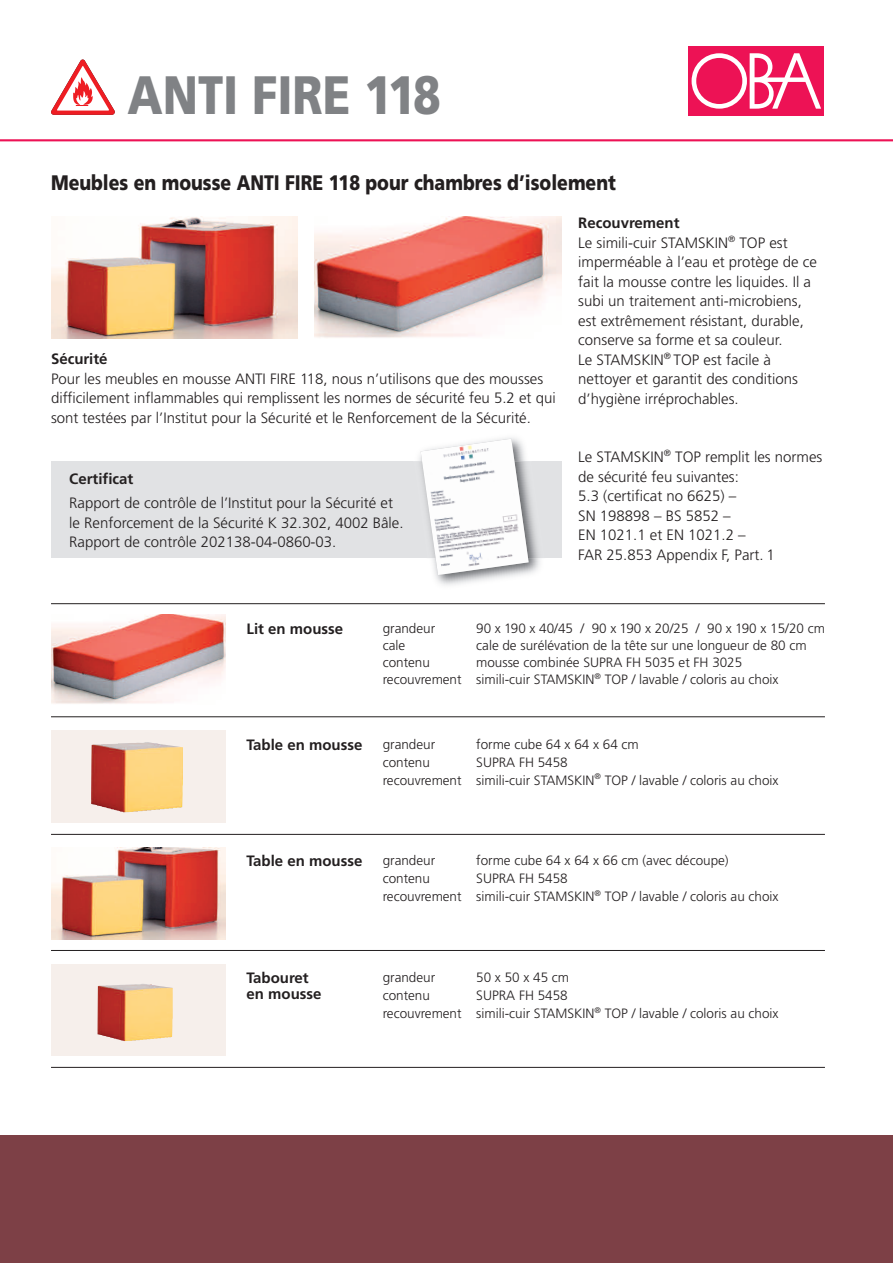
<style>
.page{position:relative;width:893px;height:1263px;background:#fff}
.page>*{position:absolute;margin:0;border:0;box-sizing:border-box;transform-origin:0 0}
.t1{font:900 54px "Frutiger";color:#808285;scale:.84 1}
.t2{font:900 21px "Frutiger";color:#231f20;scale:.84 1}
.t3{font:300 15px/19.5px "Frutiger";color:#231f20}
.t4{font:700 15px/16.5px "Frutiger";color:#231f20}
.t5{font:300 13.5px/18px "Frutiger";color:#231f20}
.t6{font:300 13.5px "Frutiger";letter-spacing:.275em;color:#231f20}
.s1{font-weight:700}
</style>
<div class="page">
<hr style="left:0;top:139px;width:893px;height:2px;background:#ed1255">
<div style="left:688px;top:47px;width:135px;height:68px;background:#ed1255"></div>
<svg style="left:692px;top:53px;width:129px;height:56px"></svg>
<div style="left:0;top:1135px;width:893px;height:128px;background:#7d4046"></div>
<img style="left:51px;top:217px;width:247px;height:121px">
<img style="left:315px;top:217px;width:246px;height:121px">
<img style="left:51px;top:615px;width:174px;height:89px">
<hr style="left:51px;top:603px;width:774px;height:1px;background:#231f20">
<hr style="left:51px;top:716px;width:774px;height:1px;background:#231f20">
<div style="left:51px;top:731px;width:174px;height:92px;background:#f6efeb"></div>
<img style="left:91px;top:742px;width:92px;height:70px">
<hr style="left:51px;top:834px;width:774px;height:1px;background:#231f20">
<img style="left:51px;top:847px;width:174px;height:92px">
<div style="left:51px;top:964px;width:174px;height:91px;background:#f6efeb"></div>
<img style="left:98px;top:984px;width:75px;height:57px">
<hr style="left:51px;top:950px;width:774px;height:1px;background:#231f20">
<hr style="left:51px;top:1067px;width:774px;height:1px;background:#231f20">
<svg style="left:51px;top:60px;width:64px;height:55px"></svg>
<div style="left:51px;top:461px;width:510px;height:97px;background:#e1e2e4"></div>
<img style="left:435px;top:558px;width:106px;height:27px">
<img style="left:419px;top:437px;width:98px;height:24px">
<img style="left:529px;top:492px;width:10px;height:66px">
<img style="left:421px;top:439px;width:108px;height:136px">
<h1 class="t1" style="left:128px;top:73px;width:375px">ANTI FIRE 118</h1>
<h2 class="t2" style="left:51px;top:174px;width:674px">Meubles en mousse ANTI FIRE 118 pour chambres d’isolement</h2>
<p class="t4" style="left:51px;top:352px;width:58px">Sécurité</p>
<p class="t3" style="left:51px;top:370px;width:506px">Pour les meubles en mousse ANTI FIRE 118, nous n’utilisons que des mousses difficilement inflammables qui remplissent les normes de sécurité feu 5.2 et qui sont testées par l’Institut pour la Sécurité et le Renforcement de la Sécurité.</p>
<p class="t4" style="left:69px;top:472px;width:66px">Certificat</p>
<p class="t3" style="left:69px;top:494px;width:336px">Rapport de contrôle de l’Institut pour la Sécurité et le Renforcement de la Sécurité K 32.302, 4002 Bâle.<br>Rapport de contrôle 202138-04-0860-03.</p>
<p class="t3" style="left:578px;top:214px;width:240px"><span class="s1">Recouvrement<br></span>Le simili-cuir STAMSKIN<sup>®</sup> TOP est imperméable à l’eau et protège de ce fait la mousse contre les liquides. Il a subi un traitement anti-microbiens, est extrêmement résistant, durable, conserve sa forme et sa couleur.<br>Le STAMSKIN<sup>®</sup> TOP est facile à nettoyer et garantit des conditions d’hygiène irréprochables.</p>
<p class="t3" style="left:578px;top:448px;width:246px">Le STAMSKIN<sup>®</sup> TOP remplit les normes de sécurité feu suivantes:<br>5.3 (certificat no 6625) –<br>SN 198898 – BS 5852 –<br>EN 1021.1 et EN 1021.2 –<br>FAR 25.853 Appendix F, Part. 1</p>
<p class="t4" style="left:247px;top:621px;width:98px">Lit en mousse</p>
<p class="t5" style="left:383px;top:620px;width:54px">grandeur</p>
<p class="t5" style="left:476px;top:620px;width:350px">90 x 190 x 40/45 / 90 x 190 x 20/25 / 90 x 190 x 15/20 cm</p>
<p class="t5" style="left:383px;top:637px;width:24px">cale</p>
<p class="t5" style="left:476px;top:637px;width:332px">cale de surélévation de la tête sur une longueur de 80 cm</p>
<p class="t5" style="left:383px;top:654px;width:49px">contenu</p>
<p class="t5" style="left:383px;top:655px;width:397px;line-height:17.2px;text-indent:94px">mousse combinée SUPRA FH 5035 et FH 3025 recouvrement simili-cuir STAMSKIN<sup>®</sup> TOP / lavable / coloris au choix</p>
<p class="t4" style="left:247px;top:737px;width:117px">Table en mousse</p>
<p class="t5" style="left:383px;top:736px;width:54px">grandeur</p>
<p class="t5" style="left:476px;top:736px;width:164px">forme cube 64 x 64 x 64 cm</p>
<p class="t5" style="left:383px;top:754px;width:49px">contenu</p>
<p class="t5" style="left:383px;top:754px;width:397px;text-indent:94px">SUPRA FH 5458<br>recouvrement simili-cuir STAMSKIN<sup>®</sup> TOP / lavable / coloris au choix</p>
<p class="t4" style="left:247px;top:853px;width:117px">Table en mousse</p>
<p class="t5" style="left:383px;top:852px;width:54px">grandeur</p>
<p class="t5" style="left:476px;top:852px;width:254px">forme cube 64 x 64 x 66 cm (avec découpe)</p>
<p class="t5" style="left:383px;top:870px;width:49px">contenu</p>
<p class="t5" style="left:383px;top:870px;width:397px;text-indent:94px">SUPRA FH 5458<br>recouvrement simili-cuir STAMSKIN<sup>®</sup> TOP / lavable / coloris au choix</p>
<p class="t4" style="left:247px;top:970px;width:76px">Tabouret en mousse</p>
<p class="t5" style="left:383px;top:969px;width:54px">grandeur</p>
<p class="t6" style="left:476px;top:971px;width:94px">50x50x45cm</p>
<p class="t5" style="left:383px;top:987px;width:397px;text-indent:94px">SUPRA FH 5458<br>recouvrement simili-cuir STAMSKIN<sup>®</sup> TOP / lavable / coloris au choix</p>
<p class="t5" style="left:383px;top:987px;width:49px">contenu</p>
</div>
